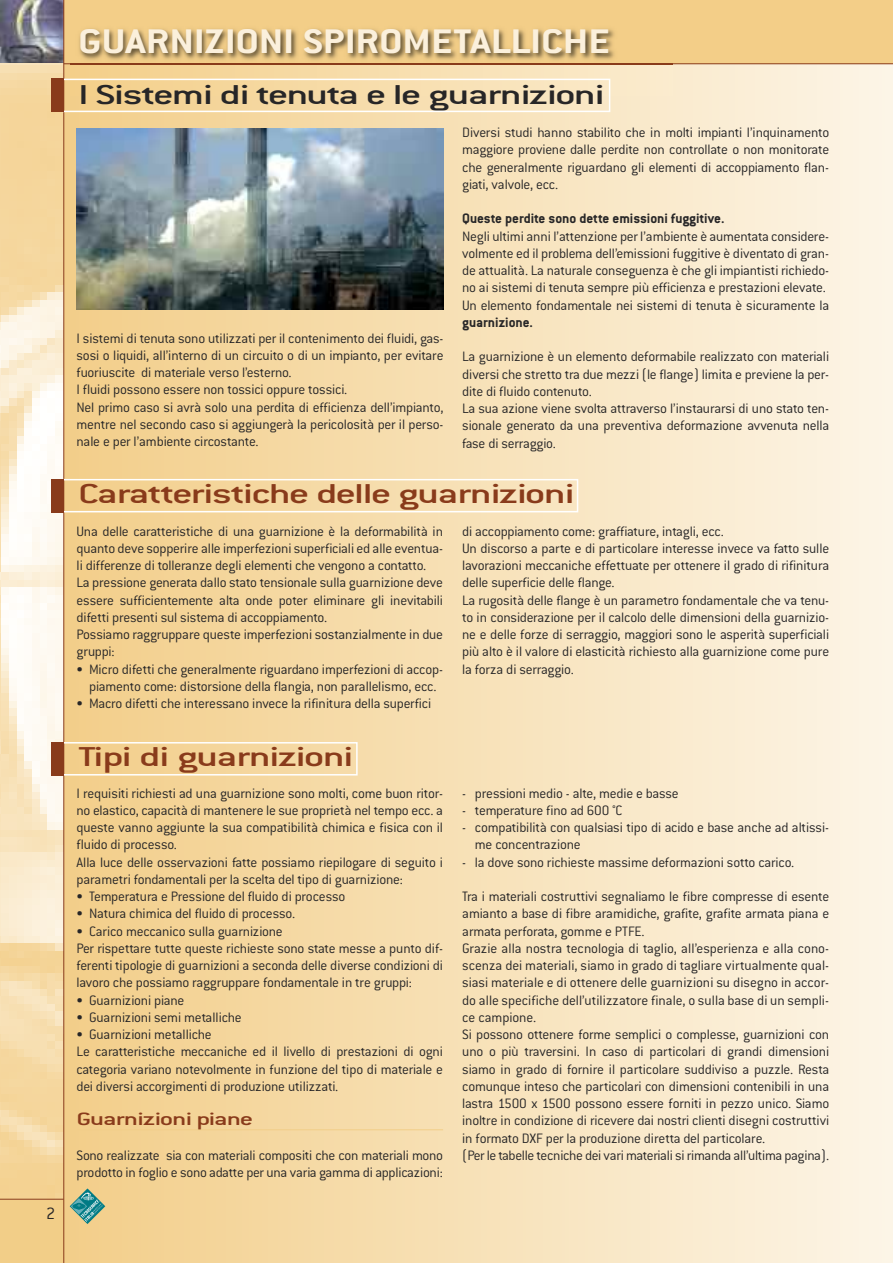
<style>
.page{position:relative;width:893px;height:1263px;background:#fff}
.page>*{position:absolute;margin:0;border:0;box-sizing:border-box;transform-origin:0 0}
.t1{font:700 37.5px "Conduit ITC";color:#fbf0dc;scale:1.2 1}
.t2{font:500 30px "Conduit ITC";letter-spacing:-.035em;color:#893b1b;scale:1.5 1}
.t3{font:500 30px "Conduit ITC";letter-spacing:-.035em;color:#272627;scale:1.5 1}
.t4{font:500 19.5px "Conduit ITC";letter-spacing:-.04em;color:#893b1b;scale:1.5 1}
.t5{font:300 18px "Conduit ITC";color:#272627}
.t6{font:300 15px/17.2px "Conduit ITC";letter-spacing:-.015em;color:#272627}
.t7{font:700 15px "Conduit ITC";color:#272627}
</style>
<div class="page">
<div style="left:64px;top:64px;width:829px;height:1199px;background:linear-gradient(to right,#f2ce8a,#fdf5e7)"></div>
<div style="left:64px;top:0;width:829px;height:63px;background:#f3ce88"></div>
<div style="left:0;top:1199px;width:64px;height:64px;background:#f2ce88"></div>
<svg style="left:0;top:0;width:63px;height:64px;background:#7d7d8a"></svg>
<img style="left:0;top:64px;width:63px;height:1135px">
<hr style="left:0;top:1199px;width:64px;height:1px;background:#893b1b">
<hr style="left:64px;top:63px;width:829px;height:1px;background:#893b1b">
<img style="left:71px;top:19px;width:601px;height:76px">
<img style="left:71px;top:63px;width:601px;height:1px">
<svg style="left:70px;top:1188px;width:35px;height:36px"></svg>
<hr style="left:77px;top:1129px;width:366px;height:1px;background:#f2ce88">
<img style="left:77px;top:129px;width:366px;height:180px">
<hr style="left:63px;top:0;width:1px;height:1263px;background:#893b1b">
<div style="left:62px;top:479px;width:516px;height:33px;border:2px solid #fff"></div>
<div style="left:52px;top:479px;width:12px;height:33px;background:#893b1b"></div>
<div style="left:62px;top:742px;width:296px;height:33px;border:2px solid #fff"></div>
<div style="left:52px;top:742px;width:12px;height:33px;background:#893b1b"></div>
<div style="left:62px;top:79px;width:548px;height:33px;border:2px solid #fff"></div>
<div style="left:52px;top:79px;width:12px;height:33px;background:#893b1b"></div>
<p class="t5" style="left:46px;top:1208px;width:11px">2</p>
<h1 class="t1" style="left:78px;top:30px;width:445px">GUARNIZIONI SPIROMETALLICHE</h1>
<h2 class="t3" style="left:78px;top:85px;width:353px">I Sistemi di tenuta e le guarnizioni</h2>
<p class="t6" style="left:77px;top:331px;width:368px">I sistemi di tenuta sono utilizzati per il contenimento dei fluidi, gas&shy;sosi o liquidi, all’interno di un circuito o di un impianto, per evitare fuoriuscite di materiale verso l’esterno.<br>I fluidi possono essere non tossici oppure tossici.<br>Nel primo caso si avrà solo una perdita di efficienza dell’impianto, mentre nel secondo caso si aggiungerà la pericolosità per il perso&shy;nale e per l’ambiente circostante.</p>
<p class="t6" style="left:462px;top:125px;width:368px;text-align:justify">Diversi studi hanno stabilito che in molti impianti l’inquinamento maggiore proviene dalle perdite non controllate o non monitorate che generalmente riguardano gli elementi di accoppiamento flan&shy;giati, valvole, ecc.</p>
<p class="t7" style="left:462px;top:214px;width:264px">Queste perdite sono dette emissioni fuggitive.</p>
<p class="t6" style="left:462px;top:229px;width:368px">Negli ultimi anni l’attenzione per l’ambiente è aumentata considere&shy;volmente ed il problema dell’emissioni fuggitive è diventato di gran&shy;de attualità. La naturale conseguenza è che gli impiantisti richiedo&shy;no ai sistemi di tenuta sempre più efficienza e prestazioni elevate.<br>Un elemento fondamentale nei sistemi di tenuta è sicuramente la</p>
<p class="t7" style="left:462px;top:317px;width:72px">guarnizione.</p>
<p class="t6" style="left:462px;top:350px;width:368px">La guarnizione è un elemento deformabile realizzato con materiali diversi che stretto tra due mezzi (le flange) limita e previene la per&shy;dite di fluido contenuto.<br>La sua azione viene svolta attraverso l’instaurarsi di uno stato ten&shy;sionale generato da una preventiva deformazione avvenuta nella fase di serraggio.</p>
<h2 class="t2" style="left:78px;top:484px;width:333px">Caratteristiche delle guarnizioni</h2>
<p class="t6" style="left:77px;top:524px;width:368px">Una delle caratteristiche di una guarnizione è la deformabilità in quanto deve sopperire alle imperfezioni superficiali ed alle eventua&shy;li differenze di tolleranze degli elementi che vengono a contatto.<br>La pressione generata dallo stato tensionale sulla guarnizione deve essere sufficientemente alta onde poter eliminare gli inevitabili difetti presenti sul sistema di accoppiamento.<br>Possiamo raggruppare queste imperfezioni sostanzialmente in due gruppi:</p>
<p class="t6" style="left:77px;top:662px;width:368px;text-align:center">• Micro difetti che generalmente riguardano imperfezioni di accop&shy;piamento come: distorsione della flangia, non parallelismo, ecc.</p>
<p class="t6" style="left:77px;top:696px;width:356px">• Macro difetti che interessano invece la rifinitura della superfici</p>
<h2 class="t2" style="left:78px;top:747px;width:185px">Tipi di guarnizioni</h2>
<p class="t6" style="left:77px;top:786px;width:368px">I requisiti richiesti ad una guarnizione sono molti, come buon ritor&shy;no elastico, capacità di mantenere le sue proprietà nel tempo ecc. a queste vanno aggiunte la sua compatibilità chimica e fisica con il fluido di processo.<br>Alla luce delle osservazioni fatte possiamo riepilogare di seguito i parametri fondamentali per la scelta del tipo di guarnizione:</p>
<p class="t6" style="left:77px;top:889px;width:270px">• Temperatura e Pressione del fluido di processo</p>
<p class="t6" style="left:77px;top:907px;width:220px">• Natura chimica del fluido di processo.</p>
<p class="t6" style="left:77px;top:924px;width:368px">• Carico meccanico sulla guarnizione<br>Per rispettare tutte queste richieste sono state messe a punto dif&shy;ferenti tipologie di guarnizioni a seconda delle diverse condizioni di lavoro che possiamo raggruppare fondamentale in tre gruppi:</p>
<p class="t6" style="left:77px;top:993px;width:109px">• Guarnizioni piane</p>
<p class="t6" style="left:77px;top:1010px;width:167px">• Guarnizioni semi metalliche</p>
<p class="t6" style="left:77px;top:1027px;width:368px">• Guarnizioni metalliche<br>Le caratteristiche meccaniche ed il livello di prestazioni di ogni categoria variano notevolmente in funzione del tipo di materiale e dei diversi accorgimenti di produzione utilizzati.</p>
<h3 class="t4" style="left:77px;top:1113px;width:119px">Guarnizioni piane</h3>
<p class="t6" style="left:77px;top:1148px;width:368px">Sono realizzate sia con materiali compositi che con materiali mono prodotto in foglio e sono adatte per una varia gamma di applicazioni:</p>
<p class="t6" style="left:462px;top:524px;width:368px">di accoppiamento come: graffiature, intagli, ecc.<br>Un discorso a parte e di particolare interesse invece va fatto sulle lavorazioni meccaniche effettuate per ottenere il grado di rifinitura delle superficie delle flange.<br>La rugosità delle flange è un parametro fondamentale che va tenu&shy;to in considerazione per il calcolo delle dimensioni della guarnizio&shy;ne e delle forze di serraggio, maggiori sono le asperità superficiali più alto è il valore di elasticità richiesto alla guarnizione come pure la forza di serraggio.</p>
<p class="t6" style="left:462px;top:786px;width:218px">- pressioni medio - alte, medie e basse</p>
<p class="t6" style="left:462px;top:803px;width:162px">- temperature fino ad 600 °C</p>
<p class="t6" style="left:475px;top:820px;width:356px;text-indent:-13px">- compatibilità con qualsiasi tipo di acido e base anche ad altissi&shy;me concentrazione</p>
<p class="t6" style="left:462px;top:855px;width:334px">- la dove sono richieste massime deformazioni sotto carico.</p>
<p class="t6" style="left:462px;top:889px;width:369px">Tra i materiali costruttivi segnaliamo le fibre compresse di esente amianto a base di fibre aramidiche, grafite, grafite armata piana e armata perforata, gomme e PTFE.<br>Grazie alla nostra tecnologia di taglio, all’esperienza e alla cono&shy;scenza dei materiali, siamo in grado di tagliare virtualmente qual&shy;siasi materiale e di ottenere delle guarnizioni su disegno in accor&shy;do alle specifiche dell’utilizzatore finale, o sulla base di un sempli&shy;ce campione.<br>Si possono ottenere forme semplici o complesse, guarnizioni con uno o più traversini. In caso di particolari di grandi dimensioni siamo in grado di fornire il particolare suddiviso a puzzle. Resta comunque inteso che particolari con dimensioni contenibili in una lastra 1500 x 1500 possono essere forniti in pezzo unico. Siamo inoltre in condizione di ricevere dai nostri clienti disegni costruttivi in formato DXF per la produzione diretta del particolare.<br>(Perle tabelle tecniche dei varimateriali sirimanda all’ultima pagina).</p>
</div>
